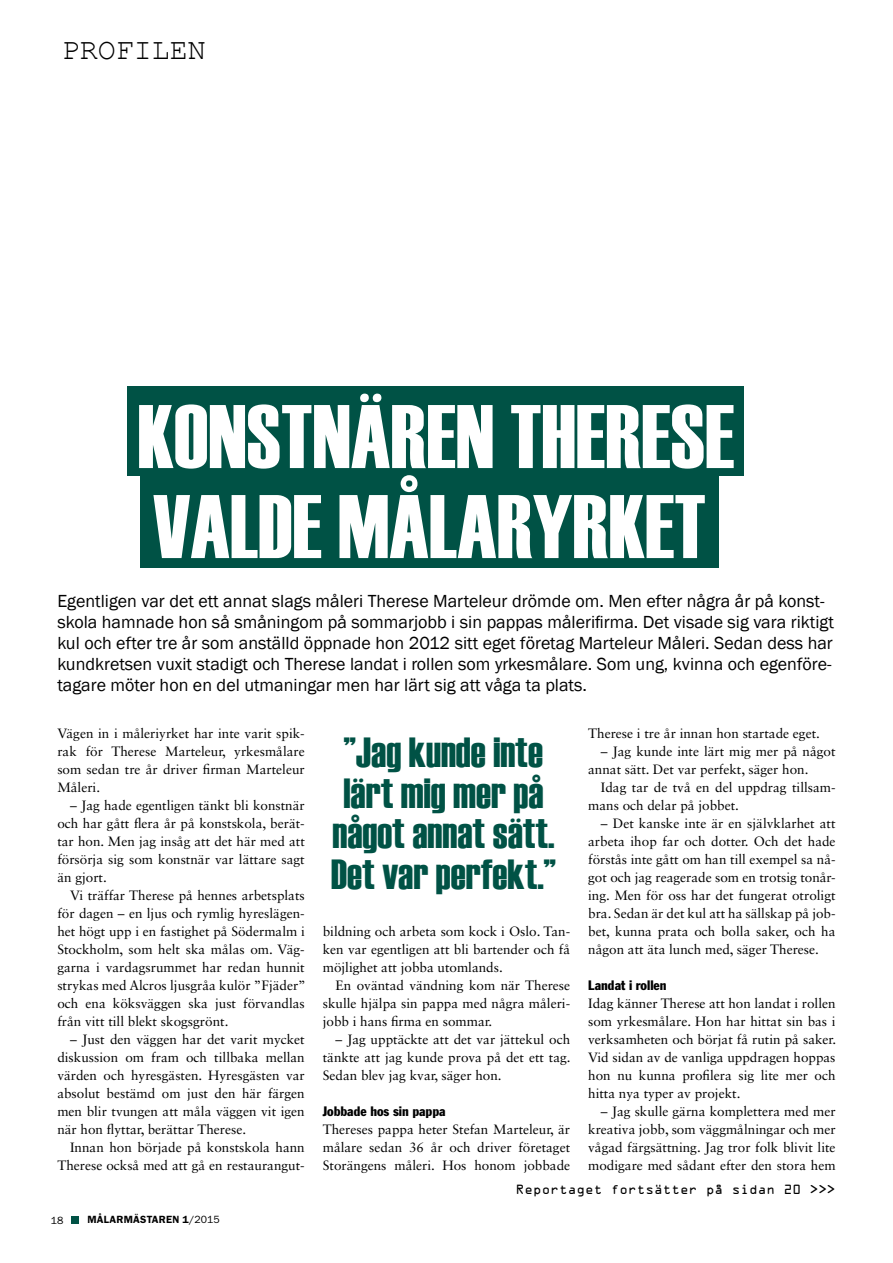
<style>
.page{position:relative;width:893px;height:1263px;background:#fff}
.page>*{position:absolute;margin:0;border:0;box-sizing:border-box;transform-origin:0 0}
.t1{font:90px/90px "Haettenschweiler";color:#fff}
.t2{font:42px/40.5px "Haettenschweiler";color:#005245;text-align:center}
.t3{font:30px "Courier New";color:#000}
.t4{font:18px/21px "Franklin Gothic";color:#000}
.t5{font:13.5px/18px "Sabon LT Std";color:#000;text-align:justify}
.t6{font:condensed 13.5px "Franklin Gothic";color:#000}
.t7{font:12px "OCRA Std";color:#000}
.t8{font:600 10.5px "ITC Franklin Gothic Std";letter-spacing:.02em;color:#000}
.t9{font:10.5px "ITC Franklin Gothic Std";color:#000}
.s1{font-weight:400}
</style>
<div class="page">
<div style="left:72px;top:1216px;width:7px;height:7px;background:#005245"></div>
<div style="left:140px;top:476px;width:579px;height:91px;background:#005245"></div>
<div style="left:128px;top:387px;width:616px;height:89px;background:#005245"></div>
<h3 class="t3" style="left:62px;top:31px;width:145px">PROFILEN</h3>
<h1 class="t1" style="left:137px;top:392px;width:598px">KONSTNÄREN THERESE<br>VALDE MÅLARYRKET</h1>
<p class="t4" style="left:57px;top:591px;width:778px">Egentligen var det ett annat slags måleri Therese Marteleur drömde om. Men efter några år på konst&shy;skola hamnade hon så småningom på sommarjobb i sin pappas målerifirma. Det visade sig vara riktigt kul och efter tre år som anställd öppnade hon 2012 sitt eget företag Marteleur Måleri. Sedan dess har kundkretsen vuxit stadigt och Therese landat i rollen som yrkesmålare. Som ung, kvinna och egenföre&shy;tagare möter hon en del utmaningar men har lärt sig att våga ta plats.</p>
<p class="t5" style="left:57px;top:724px;width:249px">Vägen in i måleriyrket har inte varit spik&shy;rak för Therese Marteleur, yrkesmålare som sedan tre år driver firman Marteleur Måleri.</p>
<p class="t5" style="left:57px;top:796px;width:249px;text-indent:13px">– Jag hade egentligen tänkt bli konstnär och har gått flera år på konstskola, berät&shy;tar hon. Men jag insåg att det här med att försörja sig som konstnär var lättare sagt än gjort.</p>
<p class="t5" style="left:57px;top:886px;width:250px;text-indent:13px">Vi träffar Therese på hennes arbetsplats för dagen – en ljus och rymlig hyreslägen&shy;het högt upp i en fastighet på Södermalm i Stockholm, som helt ska målas om. Väg&shy;garna i vardagsrummet har redan hunnit strykas med Alcros ljusgråa kulör ”Fjäder” och ena köksväggen ska just förvandlas från vitt till blekt skogsgrönt.</p>
<p class="t5" style="left:57px;top:1030px;width:249px;text-indent:13px">– Just den väggen har det varit mycket diskussion om fram och tillbaka mellan värden och hyresgästen. Hyresgästen var absolut bestämd om just den här färgen men blir tvungen att måla väggen vit igen när hon flyttar, berättar Therese.</p>
<p class="t5" style="left:57px;top:1138px;width:249px;text-align:right">Innan hon började på konstskola hann<br>Therese också med att gå en restaurangut-</p>
<p class="t9" style="left:51px;top:1214px;width:14px">18</p>
<p class="t8" style="left:87px;top:1213px;width:134px">MÅLARMÄSTAREN 1<span class="s1">/2015</span></p>
<h2 class="t2" style="left:331px;top:732px;width:226px">”Jag kunde inte lärt mig mer på något annat sätt.<br>Det var perfekt.”</h2>
<p class="t5" style="left:323px;top:922px;width:249px">bildning och arbeta som kock i Oslo. Tan&shy;ken var egentligen att bli bartender och få möjlighet att jobba utomlands.</p>
<p class="t5" style="left:323px;top:976px;width:249px;text-indent:13px">En oväntad vändning kom när Therese skulle hjälpa sin pappa med några måleri&shy;jobb i hans firma en sommar.</p>
<p class="t5" style="left:323px;top:1030px;width:249px;text-indent:13px">– Jag upptäckte att det var jättekul och tänkte att jag kunde prova på det ett tag.<br>Sedan blev jag kvar, säger hon.</p>
<p class="t6" style="left:323px;top:1103px;width:124px">Jobbade hos sin pappa</p>
<p class="t5" style="left:323px;top:1120px;width:249px">Thereses pappa heter Stefan Marteleur, är målare sedan 36 år och driver företaget Storängens måleri. Hos honom jobbade</p>
<p class="t5" style="left:588px;top:724px;width:233px">Therese i tre år innan hon startade eget.</p>
<p class="t5" style="left:588px;top:742px;width:249px;text-indent:13px">– Jag kunde inte lärt mig mer på något annat sätt. Det var perfekt, säger hon.</p>
<p class="t5" style="left:588px;top:778px;width:249px;text-indent:13px">Idag tar de två en del uppdrag tillsam&shy;mans och delar på jobbet.</p>
<p class="t5" style="left:588px;top:814px;width:249px;text-indent:13px">– Det kanske inte är en självklarhet att arbeta ihop far och dotter. Och det hade förstås inte gått om han till exempel sa nå&shy;got och jag reagerade som en trotsig tonår&shy;ing. Men för oss har det fungerat otroligt bra. Sedan är det kul att ha sällskap på job&shy;bet, kunna prata och bolla saker, och ha någon att äta lunch med, säger Therese.</p>
<p class="t6" style="left:588px;top:977px;width:80px">Landat i rollen</p>
<p class="t5" style="left:588px;top:994px;width:249px">Idag känner Therese att hon landat i rollen som yrkesmålare. Hon har hittat sin bas i verksamheten och börjat få rutin på saker.<br>Vid sidan av de vanliga uppdragen hoppas hon nu kunna profilera sig lite mer och hitta nya typer av projekt.</p>
<p class="t5" style="left:588px;top:1102px;width:249px;text-indent:13px">– Jag skulle gärna komplettera med mer kreativa jobb, som väggmålningar och mer vågad färgsättning. Jag tror folk blivit lite modigare med sådant efter den stora hem</p>
<p class="t7" style="left:516px;top:1184px;width:321px">Reportaget fortsätter på sidan 20 &gt;&gt;&gt;</p>
</div>
